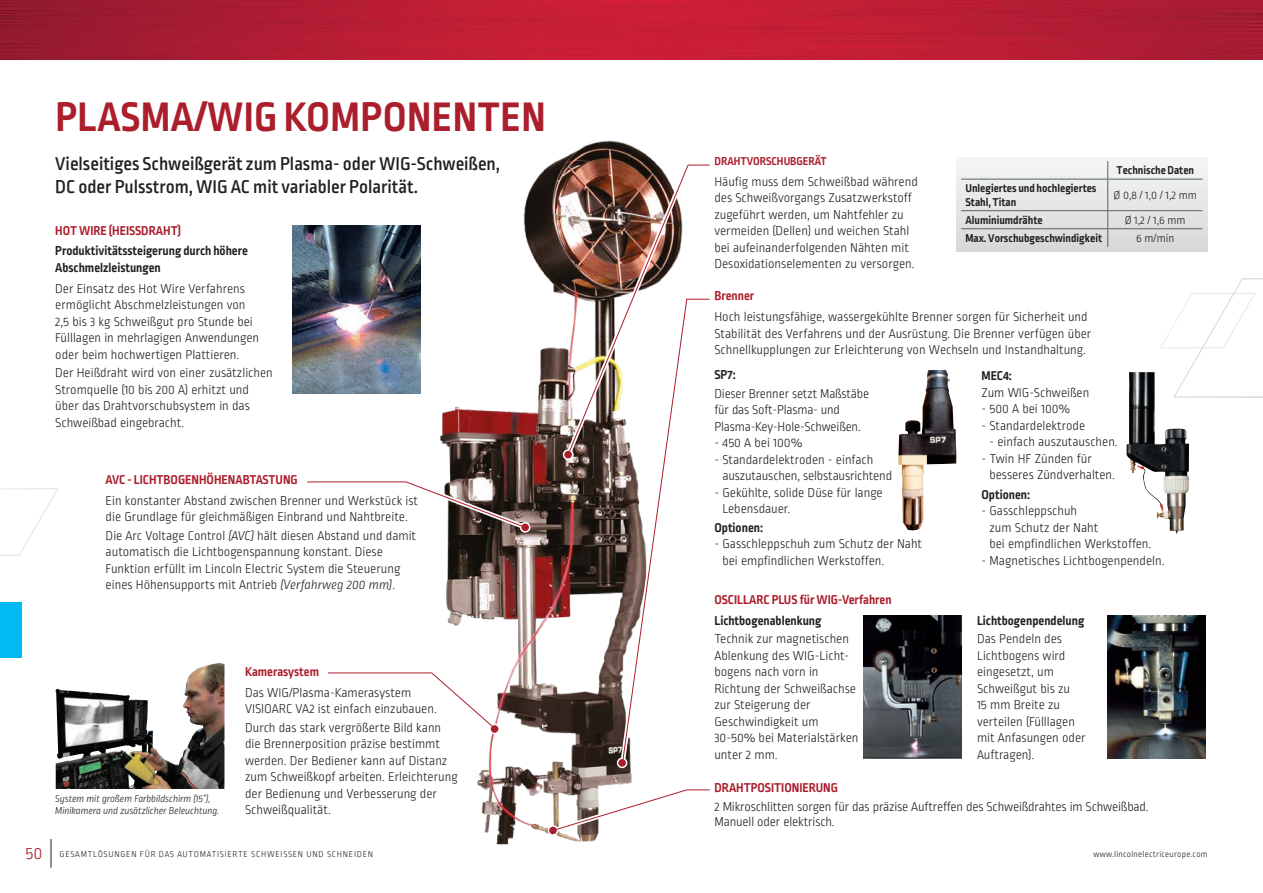
<style>
.page{position:relative;width:1263px;height:893px;background:#fff}
.page>*{position:absolute;margin:0;border:0;box-sizing:border-box;transform-origin:0 0}
.t1{font:700 43.5px "Ropa Sans Pro";letter-spacing:.01em;color:#ab1e2c}
.t2{font:500 19.5px/22.5px "Ropa Sans Pro";color:#231f20}
.t3{font:300 13.5px/16.5px "Ropa Sans Pro";color:#231f20}
.t4{font:700 13.5px/16.5px "Ropa Sans Pro";color:#231f20}
.t5{font:700 13.5px "Ropa Sans Pro";color:#ab1e2c}
.t6{font:700 12px/13.5px "Ropa Sans Pro";color:#231f20}
.t7{font:300 12px "Ropa Sans Pro";color:#231f20}
.t8{font:700 12px "Ropa Sans Pro";color:#ab1e2c}
.t9{font:italic 300 10.5px/12px "Ropa Sans Pro";letter-spacing:-.01em;color:#231f20}
.t10{font:300 9px "Ropa Sans Pro";letter-spacing:.085em;color:#231f20}
.t11{font:300 9px "Ropa Sans Pro";letter-spacing:.025em;color:#231f20}
.s1{font-style:italic}
.s2{font-size:18px;color:#ab1e2c}
</style>
<div class="page">
<svg style="left:1160px;top:278px;width:103px;height:120px"></svg>
<svg style="left:0;top:488px;width:59px;height:68px"></svg>
<img style="left:0;top:0;width:1262px;height:60px">
<hr style="left:1262px;top:0;width:1px;height:60px;background:#ab1e2c">
<div style="left:0;top:602px;width:21px;height:56px;background:#00baf1"></div>
<img style="left:440px;top:140px;width:213px;height:705px">
<img style="left:56px;top:663px;width:168px;height:126px">
<img style="left:864px;top:616px;width:97px;height:143px">
<img style="left:1108px;top:616px;width:97px;height:143px">
<img style="left:898px;top:370px;width:58px;height:161px">
<img style="left:1126px;top:372px;width:63px;height:162px">
<svg style="left:562px;top:160px;width:95px;height:301px"></svg>
<div style="left:563px;top:450px;width:10px;height:9px;background:#ab1e2c;border-radius:50%"></div>
<div style="left:563px;top:449px;width:10px;height:11px;border:2px solid #fff;border-radius:50%"></div>
<div style="left:618px;top:758px;width:9px;height:9px;background:#ab1e2c;border-radius:50%"></div>
<div style="left:617px;top:758px;width:10px;height:10px;border:2px solid #fff;border-radius:50%"></div>
<svg style="left:547px;top:785px;width:163px;height:51px"></svg>
<svg style="left:327px;top:668px;width:174px;height:67px"></svg>
<svg style="left:307px;top:477px;width:224px;height:56px"></svg>
<img style="left:567px;top:164px;width:143px;height:600px">
<img style="left:293px;top:226px;width:128px;height:168px">
<svg style="left:956px;top:157px;width:252px;height:95px"></svg>
<svg style="left:1107px;top:161px;width:1px;height:18px"></svg>
<hr style="left:961px;top:179px;width:147px;height:1px;background:#5b6063">
<hr style="left:961px;top:210px;width:147px;height:1px;background:#5b6063">
<hr style="left:961px;top:228px;width:147px;height:1px;background:#5b6063">
<hr style="left:1107px;top:179px;width:1px;height:31px;background:#5b6063">
<svg style="left:1107px;top:211px;width:1px;height:36px"></svg>
<hr style="left:1108px;top:179px;width:94px;height:1px;background:#5b6063">
<hr style="left:1108px;top:210px;width:94px;height:1px;background:#5b6063">
<hr style="left:1108px;top:228px;width:94px;height:1px;background:#5b6063">
<svg style="left:51px;top:839px;width:1px;height:29px"></svg>
<h1 class="t1" style="left:55px;top:92px;width:492px">PLASMA/WIG KOMPONENTEN</h1>
<h2 class="t2" style="left:55px;top:154px;width:446px">Vielseitiges Schweißgerät zum Plasma- oder WIG-Schweißen,<br>DC oder Pulsstrom, WIG AC mit variabler Polarität.</h2>
<p class="t5" style="left:55px;top:223px;width:127px">HOT WIRE (HEISSDRAHT)</p>
<p class="t4" style="left:55px;top:243px;width:194px">Produktivitätssteigerung durch höhere<br>Abschmelzleistungen</p>
<p class="t3" style="left:55px;top:281px;width:205px">Der Einsatz des Hot Wire Verfahrens ermöglicht Abschmelzleistungen von 2,5 bis 3 kg Schweißgut pro Stunde bei Fülllagen in mehrlagigen Anwendungen oder beim hochwertigen Plattieren.</p>
<p class="t3" style="left:55px;top:365px;width:219px">Der Heißdraht wird von einer zusätzlichen Stromquelle (10 bis 200 A) erhitzt und über das Drahtvorschubsystem in das Schweißbad eingebracht.</p>
<p class="t5" style="left:106px;top:472px;width:194px">AVC - LICHTBOGENHÖHENABTASTUNG</p>
<p class="t3" style="left:106px;top:493px;width:314px">Ein konstanter Abstand zwischen Brenner und Werkstück ist die Grundlage für gleichmäßigen Einbrand und Nahtbreite.</p>
<p class="t3" style="left:106px;top:528px;width:312px">Die Arc Voltage Control <span class="s1">(AVC)</span> hält diesen Abstand und damit automatisch die Lichtbogenspannung konstant. Diese Funktion erfüllt im Lincoln Electric System die Steuerung eines Höhensupports mit Antrieb <span class="s1">(Verfahrweg 200 mm)</span>.</p>
<p class="t9" style="left:55px;top:794px;width:166px">System mit großem Farbbildschirm (15”),<br>Minikamera und zusätzlicher Beleuchtung.</p>
<p class="t5" style="left:245px;top:664px;width:76px">Kamerasystem</p>
<p class="t3" style="left:245px;top:685px;width:192px">Das WIG/Plasma-Kamerasystem<br>VISIOARC VA2 ist einfach einzubauen.</p>
<p class="t3" style="left:245px;top:720px;width:214px">Durch das stark vergrößerte Bild kann die Brennerposition präzise bestimmt werden. Der Bediener kann auf Distanz zum Schweißkopf arbeiten. Erleichterung der Bedienung und Verbesserung der Schweißqualität.</p>
<p class="t8" style="left:714px;top:154px;width:114px">DRAHTVORSCHUBGERÄT</p>
<p class="t3" style="left:714px;top:174px;width:205px">Häufig muss dem Schweißbad während des Schweißvorgangs Zusatzwerkstoff zugeführt werden, um Nahtfehler zu vermeiden (Dellen) und weichen Stahl bei aufeinanderfolgenden Nähten mit Desoxidationselementen zu versorgen.</p>
<p class="t6" style="left:1116px;top:164px;width:79px">Technische Daten</p>
<p class="t6" style="left:965px;top:182px;width:133px">Unlegiertes und hochlegiertes<br>Stahl, Titan</p>
<p class="t7" style="left:1113px;top:189px;width:85px">Ø 0,8 / 1,0 / 1,2 mm</p>
<p class="t6" style="left:965px;top:214px;width:79px">Aluminiumdrähte</p>
<p class="t7" style="left:1125px;top:213px;width:62px">Ø 1,2 / 1,6 mm</p>
<p class="t6" style="left:965px;top:232px;width:138px">Max. Vorschubgeschwindigkeit</p>
<p class="t7" style="left:1136px;top:231px;width:40px">6 m/min</p>
<p class="t5" style="left:714px;top:288px;width:41px">Brenner</p>
<p class="t3" style="left:714px;top:309px;width:378px">Hoch leistungsfähige, wassergekühlte Brenner sorgen für Sicherheit und<br>Stabilität des Verfahrens und der Ausrüstung. Die Brenner verfügen über<br>Schnellkupplungen zur Erleichterung von Wechseln und Instandhaltung.</p>
<p class="t4" style="left:714px;top:367px;width:23px">SP7:</p>
<p class="t3" style="left:714px;top:386px;width:156px">Dieser Brenner setzt Maßstäbe für das Soft-Plasma- und<br>Plasma-Key-Hole-Schweißen.</p>
<p class="t3" style="left:714px;top:435px;width:89px">- 450 A bei 100%</p>
<p class="t3" style="left:722px;top:452px;width:171px;text-indent:-8px">- Standardelektroden - einfach auszutauschen, selbstausrichtend</p>
<p class="t3" style="left:722px;top:485px;width:162px;text-indent:-8px">- Gekühlte, solide Düse für lange<br>Lebensdauer.</p>
<p class="t4" style="left:714px;top:520px;width:50px">Optionen:</p>
<p class="t3" style="left:722px;top:536px;width:201px;text-indent:-8px">- Gasschleppschuh zum Schutz der Naht bei empfindlichen Werkstoffen.</p>
<p class="t4" style="left:981px;top:368px;width:32px">MEC4:</p>
<p class="t3" style="left:981px;top:385px;width:109px">Zum WIG-Schweißen</p>
<p class="t3" style="left:981px;top:401px;width:90px">- 500 A bei 100%</p>
<p class="t3" style="left:981px;top:418px;width:105px">- Standardelektrode</p>
<p class="t3" style="left:989px;top:434px;width:128px">- einfach auszutauschen.</p>
<p class="t3" style="left:989px;top:451px;width:125px;text-indent:-8px">- Twin HF Zünden für besseres Zündverhalten.</p>
<p class="t4" style="left:981px;top:487px;width:50px">Optionen:</p>
<p class="t3" style="left:989px;top:503px;width:162px;text-indent:-8px">- Gasschleppschuh<br>zum Schutz der Naht<br>bei empfindlichen Werkstoffen.</p>
<p class="t3" style="left:981px;top:553px;width:183px">- Magnetisches Lichtbogenpendeln.</p>
<p class="t5" style="left:714px;top:592px;width:179px">OSCILLARC PLUS für WIG-Verfahren</p>
<p class="t4" style="left:714px;top:613px;width:109px">Lichtbogenablenkung</p>
<p class="t3" style="left:714px;top:631px;width:146px">Technik zur magnetischen<br>Ablenkung des WIG-Licht&shy;bogens nach vorn in<br>Richtung der Schweißachse zur Steigerung der<br>Geschwindigkeit um<br>30-50% bei Materialstärken unter 2 mm.</p>
<p class="t4" style="left:977px;top:613px;width:109px">Lichtbogenpendelung</p>
<p class="t3" style="left:977px;top:631px;width:110px">Das Pendeln des<br>Lichtbogens wird eingesetzt, um<br>Schweißgut bis zu<br>15 mm Breite zu verteilen (Fülllagen mit Anfasungen oder<br>Auftragen).</p>
<p class="t5" style="left:714px;top:779px;width:125px">DRAHTPOSITIONIERUNG</p>
<p class="t3" style="left:714px;top:800px;width:434px;line-height:15px">2 Mikroschlitten sorgen für das präzise Auftreffen des Schweißdrahtes im Schweißbad.<br>Manuell oder elektrisch.</p>
<p class="t10" style="left:26px;top:850px;width:349px"><span class="s2">50</span> GESAMTLÖSUNGEN FÜR DAS AUTOMATISIERTE SCHWEISSEN UND SCHNEIDEN</p>
<p class="t11" style="left:1093px;top:850px;width:116px">www.lincolnelectriceurope.com</p>
</div>
